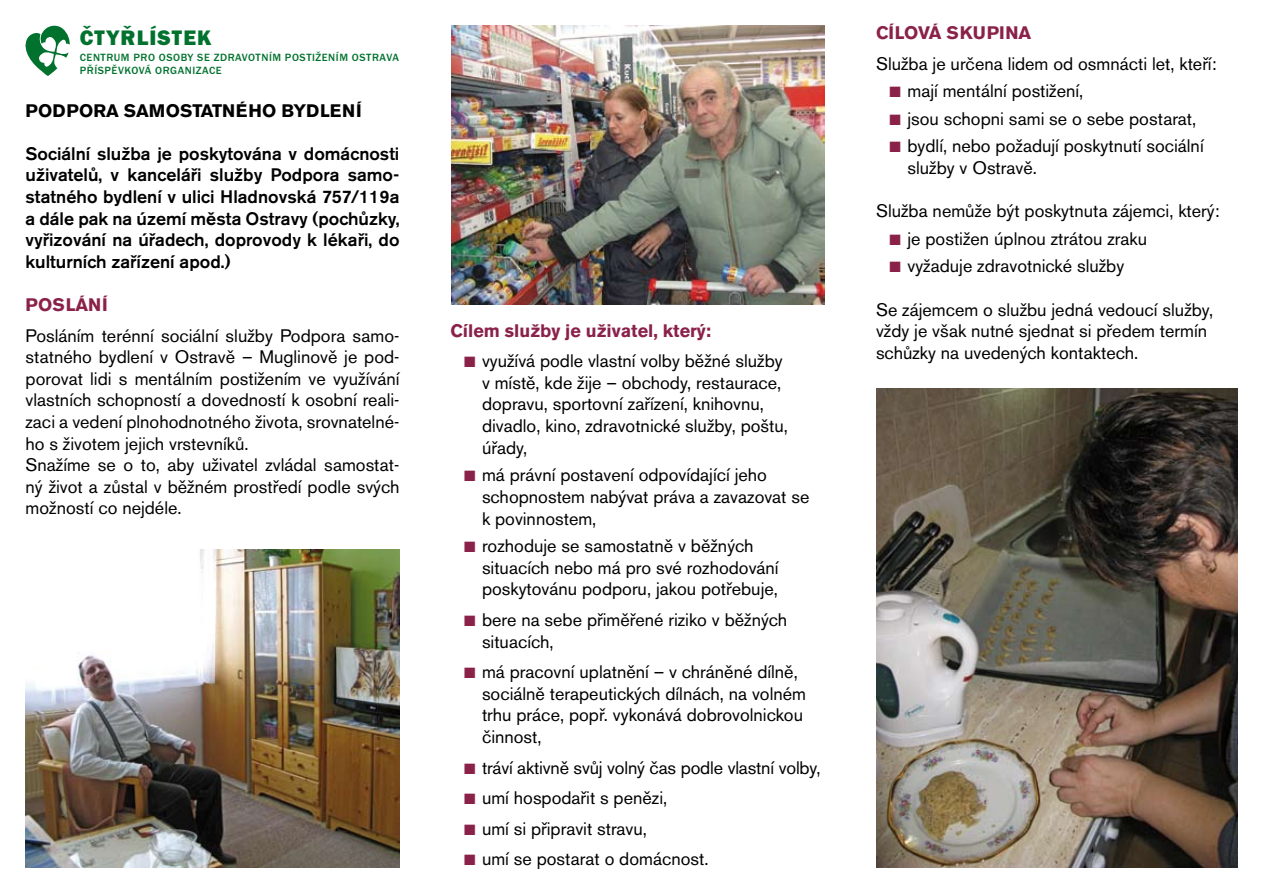
<style>
.page{position:relative;width:1263px;height:893px;background:#fff}
.page>*{position:absolute;margin:0;border:0;box-sizing:border-box;transform-origin:0 0}
.t1{font:21.75px "Franklin Got Itc TOT Hea";letter-spacing:.05em;color:#00722d}
.t2{font:18px/21.6px "Akzidenz Grotesk BECE";color:#000}
.t3{font:500 18px/21.6px "Akzidenz Grotesk BECE";color:#000;text-align:justify}
.t4{font:700 18px "Akzidenz Grotesk BECE";color:#8a2149}
.t5{font:700 18px "Akzidenz Grotesk BECE";color:#000}
.t6{font:500 10.95px/13px "Franklin Got Itc TOT";letter-spacing:.05em;color:#00722d}
.s1{color:#8a2149}
</style>
<div class="page">
<svg style="left:26px;top:26px;width:44px;height:50px"></svg>
<img style="left:26px;top:550px;width:373px;height:317px">
<img style="left:451px;top:26px;width:374px;height:278px">
<img style="left:876px;top:388px;width:361px;height:479px">
<p class="t1" style="left:80px;top:25px;width:133px">ČTYŘLÍSTEK</p>
<p class="t6" style="left:80px;top:51px;width:321px">CENTRUM PRO OSOBY SE ZDRAVOTNÍM POSTIŽENÍM OSTRAVA<br>PŘÍSPĚVKOVÁ ORGANIZACE</p>
<p class="t5" style="left:26px;top:100px;width:338px">PODPORA SAMOSTATNÉHO BYDLENÍ</p>
<p class="t3" style="left:26px;top:143px;width:375px">Sociální služba je poskytována v domácnosti uživatelů, v kanceláři služby Podpora samo&shy;statného bydlení v ulici Hladnovská 757/119a a dále pak na území města Ostravy (pochůzky, vyřizování na úřadech, doprovody k lékaři, do kulturních zařízení apod.)</p>
<p class="t4" style="left:26px;top:295px;width:84px">POSLÁNÍ</p>
<p class="t2" style="left:25px;top:325px;width:376px">Posláním terénní sociální služby Podpora samo&shy;statného bydlení v Ostravě – Muglinově je pod&shy;porovat lidi s mentálním postižením ve využívání vlastních schopností a dovedností k osobní reali&shy;zaci a vedení plnohodnotného života, srovnatelné&shy;ho s životem jejich vrstevníků.<br>Snažíme se o to, aby uživatel zvládal samostat&shy;ný život a zůstal v běžném prostředí podle svých možností co nejdéle.</p>
<p class="t4" style="left:450px;top:320px;width:262px">Cílem služby je uživatel, který:</p>
<p class="t2" style="left:482px;top:350px;width:307px;text-indent:-18px"><span class="s1">■</span> využívá podle vlastní volby běžné služby v místě, kde žije – obchody, restaurace, dopravu, sportovní zařízení, knihovnu, divadlo, kino, zdravotnické služby, poštu, úřady,</p>
<p class="t2" style="left:482px;top:464px;width:329px;text-indent:-18px"><span class="s1">■</span> má právní postavení odpovídající jeho schopnostem nabývat práva a zavazovat se k povinnostem,</p>
<p class="t2" style="left:482px;top:535px;width:298px;text-indent:-18px"><span class="s1">■</span> rozhoduje se samostatně v běžných situacích nebo má pro své rozhodování poskytovánu podporu, jakou potřebuje,</p>
<p class="t2" style="left:482px;top:609px;width:307px;text-indent:-18px"><span class="s1">■</span> bere na sebe přiměřené riziko v běžných situacích,</p>
<p class="t2" style="left:482px;top:661px;width:326px;text-indent:-18px"><span class="s1">■</span> má pracovní uplatnění – v chráněné dílně, sociálně terapeutických dílnách, na volném trhu práce, popř. vykonává dobrovolnickou činnost,</p>
<p class="t2" style="left:464px;top:757px;width:358px"><span class="s1">■</span> tráví aktivně svůj volný čas podle vlastní volby,</p>
<p class="t2" style="left:464px;top:787px;width:205px"><span class="s1">■</span> umí hospodařit s penězi,</p>
<p class="t2" style="left:464px;top:818px;width:184px"><span class="s1">■</span> umí si připravit stravu,</p>
<p class="t2" style="left:464px;top:848px;width:246px"><span class="s1">■</span> umí se postarat o domácnost.</p>
<p class="t4" style="left:876px;top:23px;width:157px">CÍLOVÁ SKUPINA</p>
<p class="t2" style="left:876px;top:53px;width:342px">Služba je určena lidem od osmnácti let, kteří:</p>
<p class="t2" style="left:889px;top:80px;width:195px"><span class="s1">■</span> mají mentální postižení,</p>
<p class="t2" style="left:889px;top:108px;width:308px"><span class="s1">■</span> jsou schopni sami se o sebe postarat,</p>
<p class="t2" style="left:907px;top:136px;width:298px;text-indent:-18px"><span class="s1">■</span> bydlí, nebo požadují poskytnutí sociální služby v Ostravě.</p>
<p class="t2" style="left:876px;top:200px;width:345px">Služba nemůže být poskytnuta zájemci, který:</p>
<p class="t2" style="left:889px;top:228px;width:259px"><span class="s1">■</span> je postižen úplnou ztrátou zraku</p>
<p class="t2" style="left:889px;top:256px;width:236px"><span class="s1">■</span> vyžaduje zdravotnické služby</p>
<p class="t2" style="left:876px;top:299px;width:339px">Se zájemcem o službu jedná vedoucí služby, vždy je však nutné sjednat si předem termín schůzky na uvedených kontaktech.</p>
</div>
